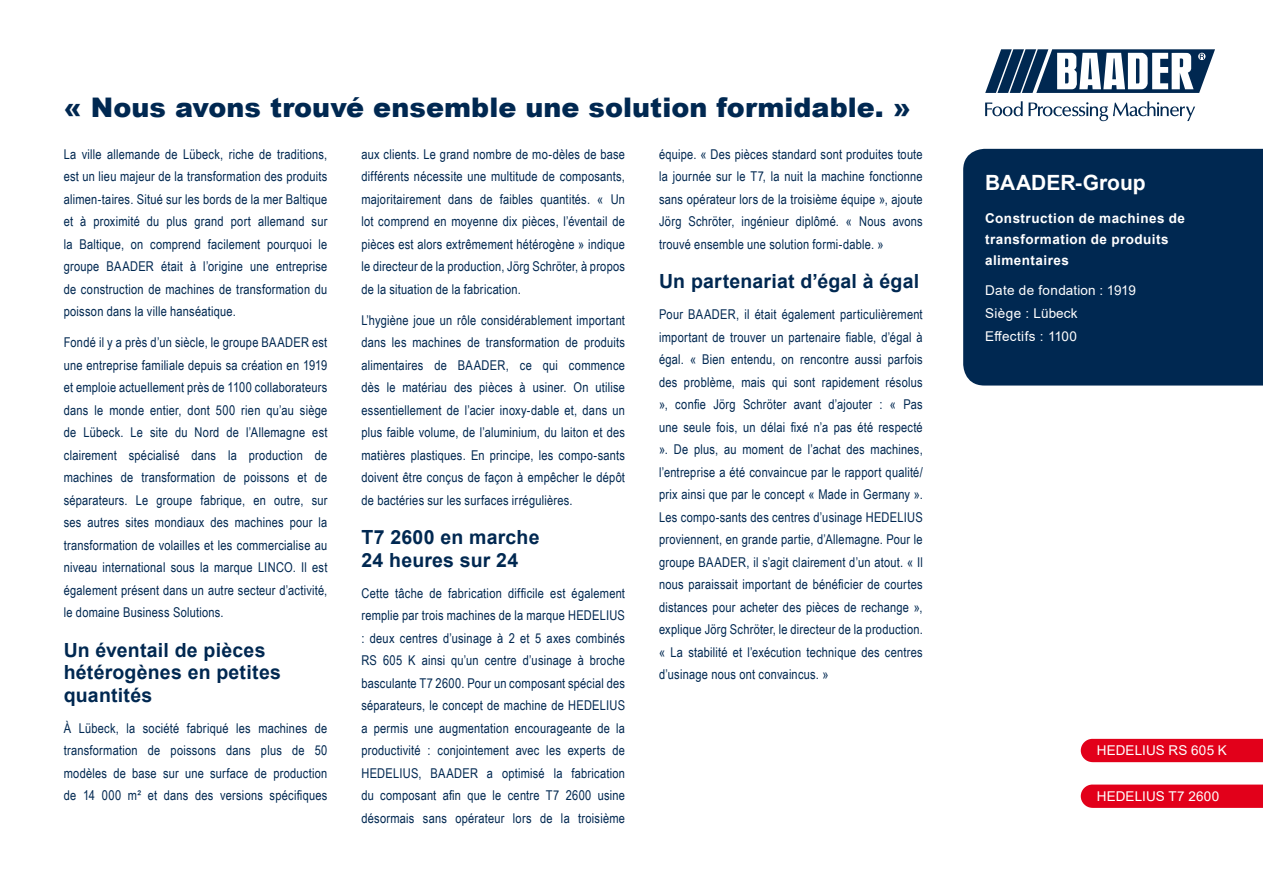
<style>
.page{position:relative;width:1263px;height:893px;background:#fff}
.page>*{position:absolute;margin:0;border:0;box-sizing:border-box;transform-origin:0 0}
.t1{font:900 27px "Arial";color:#002851}
.t2{font:700 21px "Arial";color:#fff}
.t3{font:700 19.5px/22.5px "Arial";letter-spacing:.01em;color:#002851}
.t4{font:13.5px/22.5px "Arial Narrow";letter-spacing:.015em;color:#002851;text-align:justify}
.t5{font:13.5px/23.1px "Arial";letter-spacing:.015em;color:#fff}
.t6{font:700 13.5px/21px "Arial";letter-spacing:.035em;color:#fff}
</style>
<div class="page">
<div style="left:963px;top:149px;width:300px;height:237px;background:#002851"></div>
<svg style="left:1081px;top:784px;width:182px;height:24px;background:#e30a23"></svg>
<div style="left:1081px;top:739px;width:182px;height:23px;background:#e2001a"></div>
<svg style="left:985px;top:101px;width:210px;height:20px"></svg>
<svg style="left:985px;top:49px;width:230px;height:44px"></svg>
<h1 class="t1" style="left:64px;top:88px;width:849px">« Nous avons trouvé ensemble une solution formidable. »</h1>
<p class="t4" style="left:64px;top:142px;width:265px">La ville allemande de Lübeck, riche de traditions, est un lieu majeur de la transformation des produits alimen-taires. Situé sur les bords de la mer Baltique et à proximité du plus grand port allemand sur la Baltique, on comprend facilement pourquoi le groupe BAADER était à l’origine une entreprise de construction de machines de transformation du poisson dans la ville hanséatique.</p>
<p class="t4" style="left:64px;top:331px;width:265px">Fondé il y a près d’un siècle, le groupe BAADER est une entreprise familiale depuis sa création en 1919 et emploie actuellement près de 1100 collaborateurs dans le monde entier, dont 500 rien qu’au siège de Lübeck. Le site du Nord de l’Allemagne est clairement spécialisé dans la production de machines de transformation de poissons et de séparateurs. Le groupe fabrique, en outre, sur ses autres sites mondiaux des machines pour la transformation de volailles et les commercialise au niveau international sous la marque LINCO. Il est également présent dans un autre secteur d’activité, le domaine Business Solutions.</p>
<h3 class="t3" style="left:64px;top:639px;width:219px">Un éventail de pièces hétérogènes en petites quantités</h3>
<p class="t4" style="left:64px;top:716px;width:265px">À Lübeck, la société fabriqué les machines de transformation de poissons dans plus de 50 modèles de base sur une surface de production de 14 000 m² et dans des versions spécifiques</p>
<p class="t4" style="left:361px;top:142px;width:265px">aux clients. Le grand nombre de mo-dèles de base différents nécessite une multitude de composants, majoritairement dans de faibles quantités. « Un lot comprend en moyenne dix pièces, l’éventail de pièces est alors extrêmement hétérogène » indique le directeur de la production, Jörg Schröter, à propos de la situation de la fabrication.</p>
<p class="t4" style="left:361px;top:308px;width:265px">L’hygiène joue un rôle considérablement important dans les machines de transformation de produits alimentaires de BAADER, ce qui commence dès le matériau des pièces à usiner. On utilise essentiellement de l’acier inoxy-dable et, dans un plus faible volume, de l’aluminium, du laiton et des matières plastiques. En principe, les compo-sants doivent être conçus de façon à empêcher le dépôt de bactéries sur les surfaces irrégulières.</p>
<h3 class="t3" style="left:361px;top:526px;width:180px">T7 2600 en marche<br>24 heures sur 24</h3>
<p class="t4" style="left:361px;top:581px;width:265px">Cette tâche de fabrication difficile est également remplie par trois machines de la marque HEDELIUS : deux centres d’usinage à 2 et 5 axes combinés RS 605 K ainsi qu’un centre d’usinage à broche basculante T7 2600. Pour un composant spécial des séparateurs, le concept de machine de HEDELIUS a permis une augmentation encourageante de la productivité : conjointement avec les experts de HEDELIUS, BAADER a optimisé la fabrication du composant afin que le centre T7 2600 usine désormais sans opérateur lors de la troisième</p>
<p class="t4" style="left:659px;top:142px;width:265px">équipe. « Des pièces standard sont produites toute la journée sur le T7, la nuit la machine fonctionne sans opérateur lors de la troisième équipe », ajoute Jörg Schröter, ingénieur diplômé. « Nous avons trouvé ensemble une solution formi-dable. »</p>
<h3 class="t3" style="left:659px;top:270px;width:261px">Un partenariat d’égal à égal</h3>
<p class="t4" style="left:659px;top:303px;width:265px">Pour BAADER, il était également particulièrement important de trouver un partenaire fiable, d’égal à égal. « Bien entendu, on rencontre aussi parfois des problème, mais qui sont rapidement résolus », confie Jörg Schröter avant d’ajouter : « Pas une seule fois, un délai fixé n’a pas été respecté ». De plus, au moment de l’achat des machines, l’entreprise a été convaincue par le rapport qualité/ prix ainsi que par le concept « Made in Germany ».<br>Les compo-sants des centres d’usinage HEDELIUS proviennent, en grande partie, d’Allemagne. Pour le groupe BAADER, il s’agit clairement d’un atout. « Il nous paraissait important de bénéficier de courtes distances pour acheter des pièces de rechange », explique Jörg Schröter, le directeur de la production. « La stabilité et l’exécution technique des centres d’usinage nous ont convaincus. »</p>
<h2 class="t2" style="left:985px;top:167px;width:162px">BAADER-Group</h2>
<p class="t6" style="left:985px;top:208px;width:201px">Construction de machines de transformation de produits alimentaires</p>
<p class="t5" style="left:985px;top:279px;width:152px">Date de fondation : 1919<br>Siège : Lübeck<br>Effectifs : 1100</p>
<p class="t5" style="left:1097px;top:739px;width:132px">HEDELIUS RS 605 K</p>
<p class="t5" style="left:1097px;top:784px;width:124px">HEDELIUS T7 2600</p>
</div>
